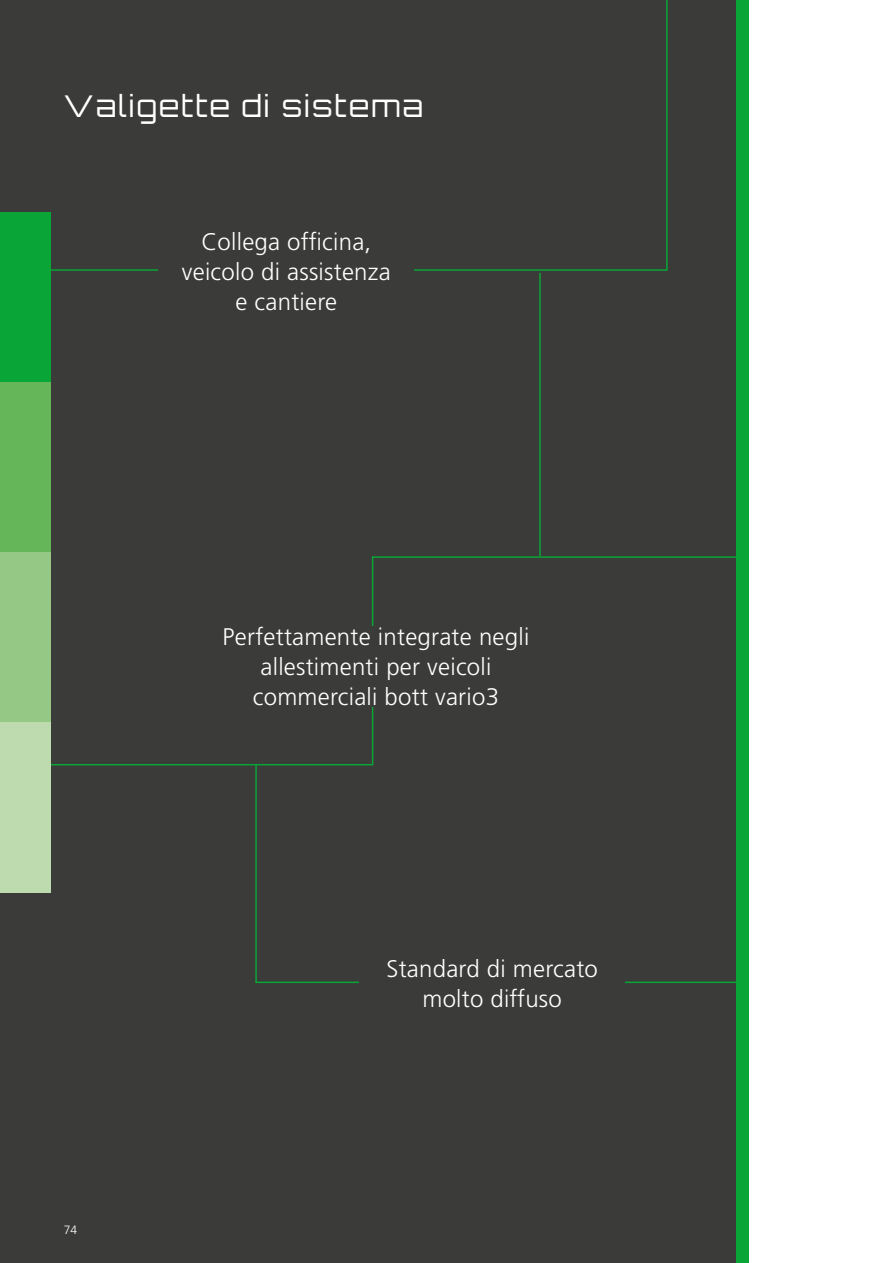
<style>
.page{position:relative;width:893px;height:1263px;background:#fff}
.page>*{position:absolute;margin:0;border:0;box-sizing:border-box;transform-origin:0 0}
.t1{font:300 30px "Orbitron";letter-spacing:.06em;color:#fff}
.t2{font:300 24px/30px "Frutiger LT Pro";letter-spacing:.01em;color:#fff;text-align:center}
.t3{font:300 12px "Frutiger LT Pro";color:#fff}
</style>
<div class="page">
<div style="left:0;top:0;width:736px;height:1263px;background:#3b3b3a"></div>
<div style="left:736px;top:0;width:12px;height:1263px;background:#0aa537"></div>
<div style="left:0;top:213px;width:51px;height:170px;background:#0aa537"></div>
<div style="left:0;top:383px;width:51px;height:170px;background:#64b659"></div>
<div style="left:0;top:553px;width:51px;height:170px;background:#95c884"></div>
<div style="left:0;top:723px;width:51px;height:170px;background:#bddbaf"></div>
<hr style="left:539px;top:273px;width:2px;height:283px;background:#0aa537">
<svg style="left:50px;top:0;width:618px;height:271px"></svg>
<svg style="left:50px;top:556px;width:699px;height:210px"></svg>
<svg style="left:255px;top:764px;width:488px;height:219px"></svg>
<div style="left:197px;top:626px;width:358px;height:81px;background:#3b3b3a"></div>
<div style="left:159px;top:215px;width:255px;height:111px;background:#3b3b3a"></div>
<div style="left:359px;top:949px;width:266px;height:68px;background:#3b3b3a"></div>
<p class="t1" style="left:64px;top:87px;width:361px">Valigette di sistema</p>
<p class="t2" style="left:182px;top:227px;width:210px">Collega officina, veicolo di assistenza e cantiere</p>
<p class="t2" style="left:223px;top:622px;width:308px">Perfettamente integrate negli allestimenti per veicoli commerciali bott vario3</p>
<p class="t3" style="left:64px;top:1222px;width:15px">74</p>
<p class="t2" style="left:386px;top:954px;width:213px">Standard di mercato molto diffuso</p>
</div>
